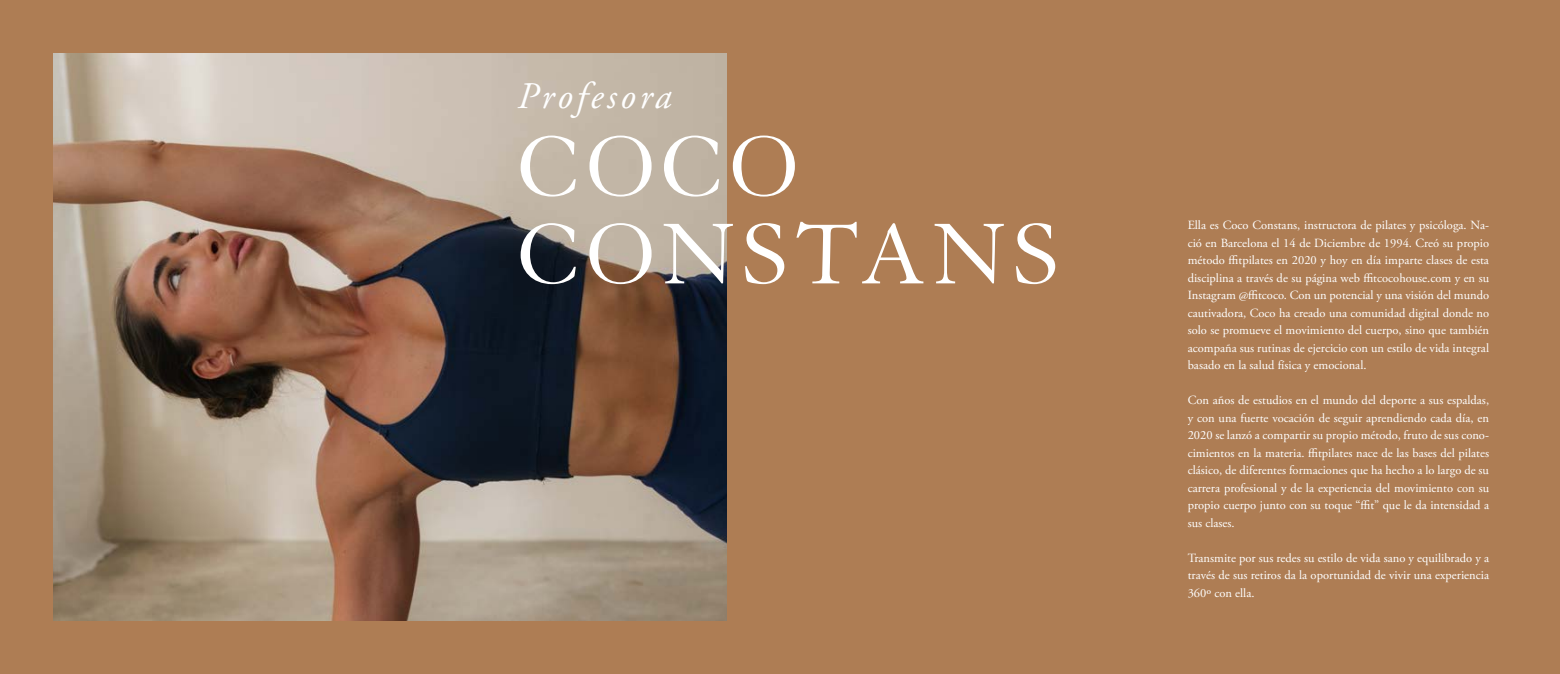
<style>
.page{position:relative;width:1560px;height:674px;background:#fff}
.page>*{position:absolute;margin:0;border:0;box-sizing:border-box;transform-origin:0 0}
.t1{font:93.75px/87.5px "Granjon";letter-spacing:.06em;color:#fff}
.t2{font:italic 37.5px "Adobe Garamond Pro";letter-spacing:.1em;color:#fff}
.t3{font:12.5px/17.5px "Adobe Garamond Pro";color:#fff;text-align:justify}
</style>
<div class="page">
<div style="left:0;top:0;width:1559px;height:673px;background:#ae7d54"></div>
<img style="left:53px;top:53px;width:673px;height:567px">
<h2 class="t2" style="left:517px;top:74px;width:155px">Profesora</h2>
<h1 class="t1" style="left:517px;top:125px;width:543px">COCO<br>CONSTANS</h1>
<p class="t3" style="left:1187px;top:216px;width:303px">Ella es Coco Constans, instructora de pilates y psicóloga. Na&shy;ció en Barcelona el 14 de Diciembre de 1994. Creó su propio método ffitpilates en 2020 y hoy en día imparte clases de esta disciplina a través de su página web ffitcocohouse.com y en su Instagram @ffitcoco. Con un potencial y una visión del mundo cautivadora, Coco ha creado una comunidad digital donde no solo se promueve el movimiento del cuerpo, sino que también acompaña sus rutinas de ejercicio con un estilo de vida integral basado en la salud física y emocional.</p>
<p class="t3" style="left:1187px;top:391px;width:303px">Con años de estudios en el mundo del deporte a sus espaldas, y con una fuerte vocación de seguir aprendiendo cada día, en 2020 se lanzó a compartir su propio método, fruto de sus cono&shy;cimientos en la materia. ffitpilates nace de las bases del pilates clásico, de diferentes formaciones que ha hecho a lo largo de su carrera profesional y de la experiencia del movimiento con su propio cuerpo junto con su toque “ffit” que le da intensidad a sus clases.</p>
<p class="t3" style="left:1187px;top:549px;width:303px">Transmite por sus redes su estilo de vida sano y equilibrado y a través de sus retiros da la oportunidad de vivir una experiencia 360º con ella.</p>
</div>
